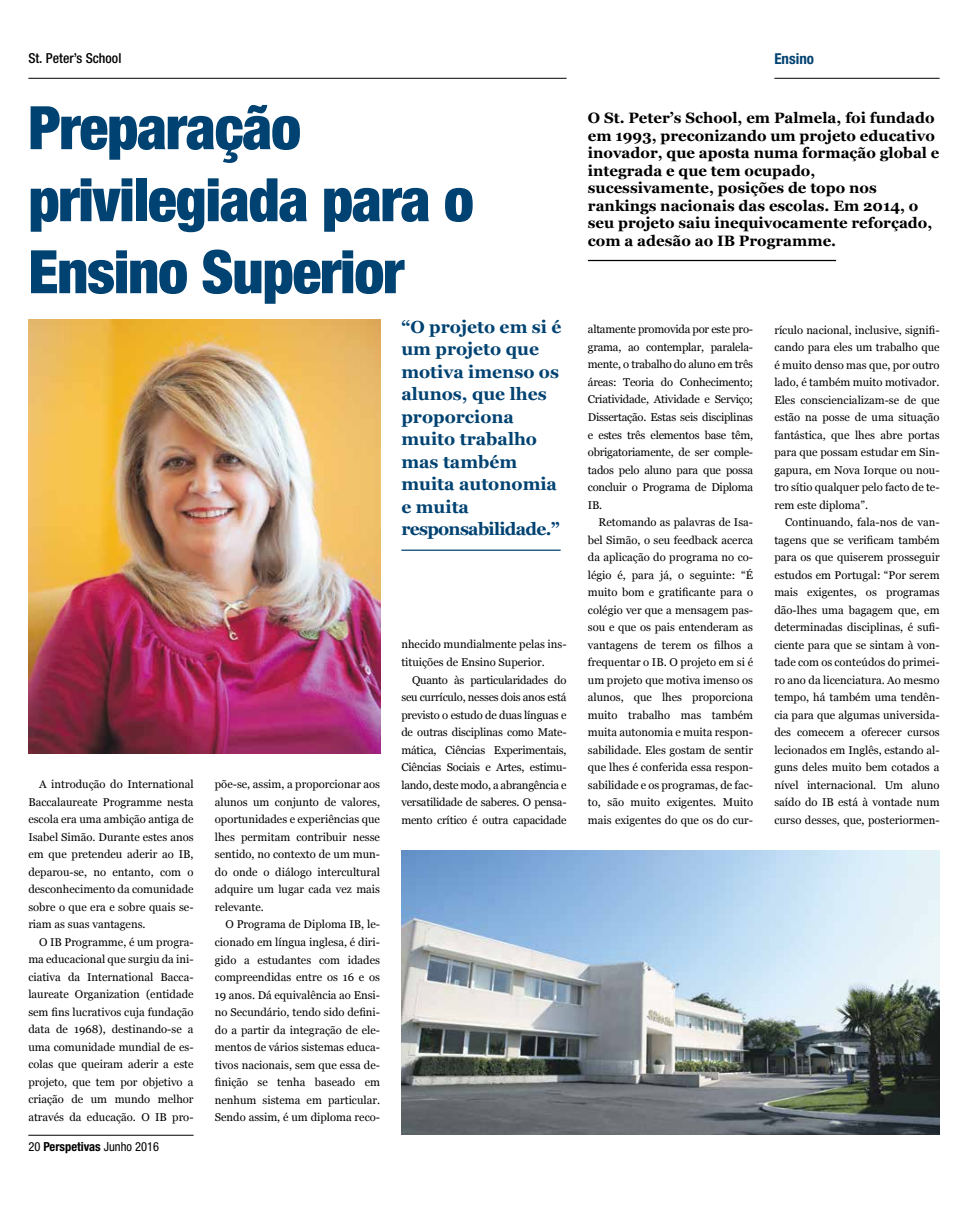
<style>
.page{position:relative;width:968px;height:1205px;background:#fff}
.page>*{position:absolute;margin:0;border:0;box-sizing:border-box;transform-origin:0 0}
.t1{font:900 condensed 60px/72px "Helvetica Neue LT Std";letter-spacing:-.02em;color:#004271}
.t2{font:700 17.5px/22.5px "Georgia";color:#004271}
.t3{font:700 15px/17.5px "Georgia";color:#000}
.t4{font:700 condensed 15px "Helvetica Neue LT Std";color:#004271}
.t5{font:500 condensed 13.75px "Helvetica Neue LT Std";color:#000}
.t6{font:condensed 12.5px "Helvetica Neue LT Std";color:#000}
.t7{font:11.25px/17.5px "Georgia";color:#000;text-align:justify}
.s1{font-weight:700}
</style>
<div class="page">
<hr style="left:774px;top:78px;width:165px;height:1px;background:#000">
<hr style="left:28px;top:78px;width:538px;height:1px;background:#000">
<hr style="left:28px;top:1135px;width:165px;height:1px;background:#000">
<hr style="left:587px;top:260px;width:249px;height:1px;background:#000">
<img style="left:28px;top:320px;width:352px;height:433px">
<img style="left:401px;top:850px;width:538px;height:285px">
<hr style="left:401px;top:549px;width:159px;height:2px;background:#004271">
<p class="t5" style="left:28px;top:50px;width:94px">St. Peter’s School</p>
<h1 class="t1" style="left:28px;top:91px;width:447px">Preparação privilegiada para o<br>Ensino Superior</h1>
<h2 class="t2" style="left:401px;top:315px;width:162px">“O projeto em si é um projeto que motiva imenso os alunos, que lhes proporciona muito trabalho mas também muita autonomia e muita responsabilidade.”</h2>
<p class="t7" style="left:28px;top:775px;width:167px;text-indent:11px">A introdução do International Baccalaureate Programme nesta escola era uma ambição antiga de Isabel Simão. Durante estes anos em que pretendeu aderir ao IB, deparou-se, no entanto, com o desconhecimento da comunidade sobre o que era e sobre quais se&shy;riam as suas vantagens.</p>
<p class="t7" style="left:28px;top:933px;width:167px;text-indent:11px">O IB Programme, é um progra&shy;ma educacional que surgiu da ini&shy;ciativa da International Bacca&shy;laureate Organization (entidade sem fins lucrativos cuja fundação data de 1968), destinando-se a uma comunidade mundial de es&shy;colas que queiram aderir a este projeto, que tem por objetivo a criação de um mundo melhor através da educação. O IB pro-</p>
<p class="t6" style="left:28px;top:1139px;width:132px">20 <span class="s1">Perspetivas</span> Junho 2016</p>
<p class="t7" style="left:215px;top:775px;width:167px">põe-se, assim, a proporcionar aos alunos um conjunto de valores, oportunidades e experiências que lhes permitam contribuir nesse sentido, no contexto de um mun&shy;do onde o diálogo intercultural adquire um lugar cada vez mais relevante.</p>
<p class="t7" style="left:215px;top:915px;width:167px;text-indent:11px">O Programa de Diploma IB, le&shy;cionado em língua inglesa, é diri&shy;gido a estudantes com idades compreendidas entre os 16 e os 19 anos. Dá equivalência ao Ensi&shy;no Secundário, tendo sido defini&shy;do a partir da integração de ele&shy;mentos de vários sistemas educa&shy;tivos nacionais, sem que essa de&shy;finição se tenha baseado em nenhum sistema em particular.<br>Sendo assim, é um diploma reco-</p>
<p class="t7" style="left:401px;top:635px;width:167px">nhecido mundialmente pelas ins&shy;tituições de Ensino Superior.</p>
<p class="t7" style="left:401px;top:670px;width:167px;text-indent:11px">Quanto às particularidades do seu currículo, nesses dois anos está previsto o estudo de duas línguas e de outras disciplinas como Mate&shy;mática, Ciências Experimentais, Ciências Sociais e Artes, estimu&shy;lando, deste modo, a abrangência e versatilidade de saberes. O pensa&shy;mento crítico é outra capacidade</p>
<h3 class="t4" style="left:774px;top:49px;width:41px">Ensino</h3>
<p class="t3" style="left:587px;top:108px;width:353px">O St. Peter’s School, em Palmela, foi fundado em 1993, preconizando um projeto educativo inovador, que aposta numa formação global e integrada e que tem ocupado, sucessivamente, posições de topo nos rankings nacionais das escolas. Em 2014, o seu projeto saiu inequivocamente reforçado, com a adesão ao IB Programme.</p>
<p class="t7" style="left:587px;top:320px;width:167px">altamente promovida por este pro&shy;grama, ao contemplar, paralela&shy;mente, o trabalho do aluno em três áreas: Teoria do Conhecimento; Criatividade, Atividade e Serviço; Dissertação. Estas seis disciplinas e estes três elementos base têm, obrigatoriamente, de ser comple&shy;tados pelo aluno para que possa concluir o Programa de Diploma IB.</p>
<p class="t7" style="left:587px;top:513px;width:167px;text-indent:11px">Retomando as palavras de Isa&shy;bel Simão, o seu feedback acerca da aplicação do programa no co&shy;légio é, para já, o seguinte: “É muito bom e gratificante para o colégio ver que a mensagem pas&shy;sou e que os pais entenderam as vantagens de terem os filhos a frequentar o IB. O projeto em si é um projeto que motiva imenso os alunos, que lhes proporciona muito trabalho mas também muita autonomia e muita respon&shy;sabilidade. Eles gostam de sentir que lhes é conferida essa respon&shy;sabilidade e os programas, de fac&shy;to, são muito exigentes. Muito mais exigentes do que os do cur-</p>
<p class="t7" style="left:774px;top:320px;width:167px">rículo nacional, inclusive, signifi&shy;cando para eles um trabalho que é muito denso mas que, por outro lado, é também muito motivador.<br>Eles consciencializam-se de que estão na posse de uma situação fantástica, que lhes abre portas para que possam estudar em Sin&shy;gapura, em Nova Iorque ou nou&shy;tro sítio qualquer pelo facto de te&shy;rem este diploma”.</p>
<p class="t7" style="left:774px;top:513px;width:167px;text-indent:11px">Continuando, fala-nos de van&shy;tagens que se verificam também para os que quiserem prosseguir estudos em Portugal: “Por serem mais exigentes, os programas dão-lhes uma bagagem que, em determinadas disciplinas, é sufi&shy;ciente para que se sintam à von&shy;tade com os conteúdos do primei&shy;ro ano da licenciatura. Ao mesmo tempo, há também uma tendên&shy;cia para que algumas universida&shy;des comecem a oferecer cursos lecionados em Inglês, estando al&shy;guns deles muito bem cotados a nível internacional. Um aluno saído do IB está à vontade num curso desses, que, posteriormen-</p>
</div>
